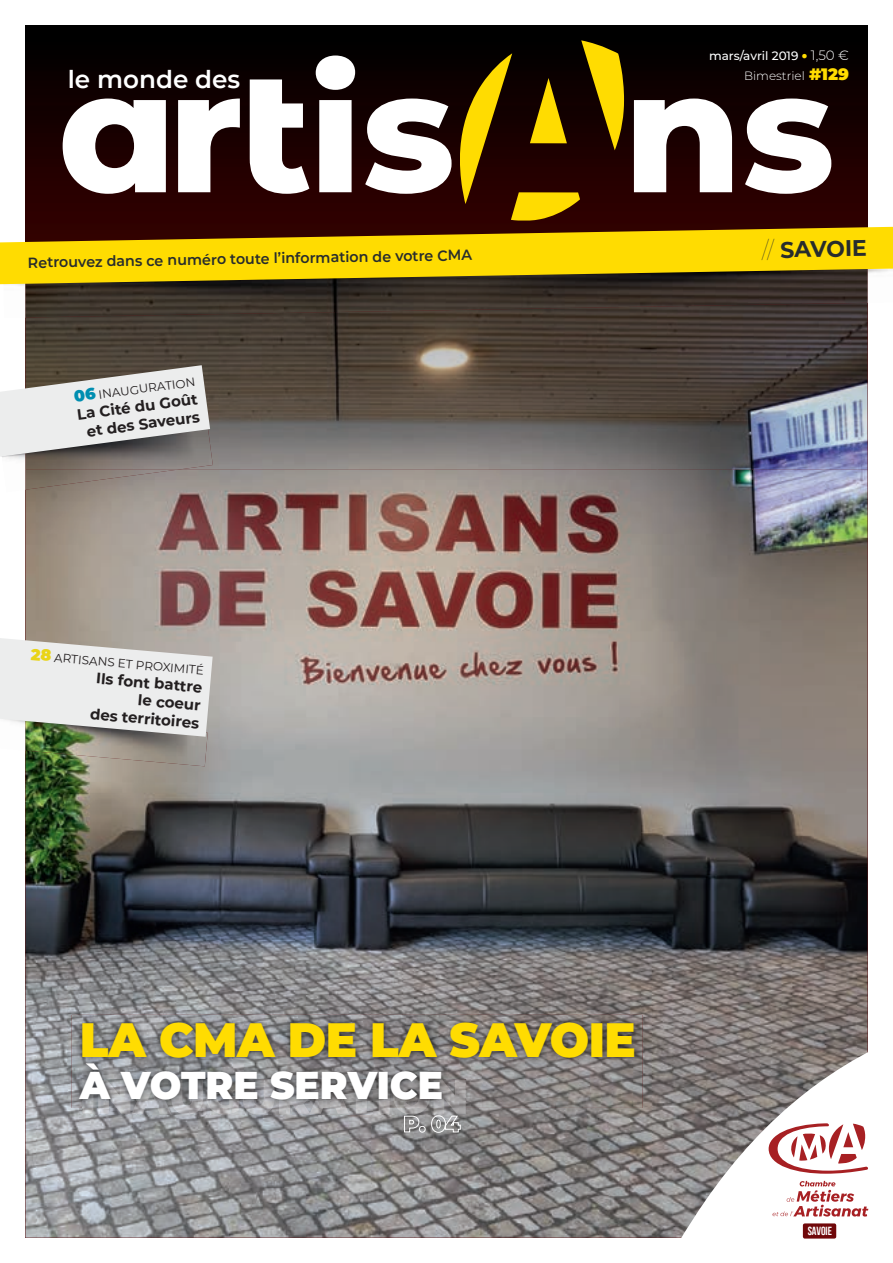
<style>
.page{position:relative;width:893px;height:1263px;background:#fff}
.page>*{position:absolute;margin:0;border:0;box-sizing:border-box;transform-origin:0 0}
.t1{font:800 170.1px "Montserrat Alternates";letter-spacing:-.015em;color:#fff}
.t2{font:900 48px "Montserrat";letter-spacing:-.01em;color:#ffdc01}
.t3{font:900 38.55px "Montserrat";color:#fff}
.t4{font:600 24.75px "Montserrat";color:#fff}
.t5{font:700 22.5px "Montserrat";color:#272c2d}
.t6{font:700 15px/18px "Montserrat";color:#231f20;text-align:right}
.t7{font:600 14.55px "Montserrat";color:#272c2d}
.t8{font:12px "Montserrat";color:#231f20}
.t9{font:500 12px/19.8px "Montserrat";color:#fff;text-align:right}
.t10{font:700 11.7px "Bebas Neue";color:#fff}
.s1{font-weight:900;font-size:13.5px;color:#ffdc01}
.s2{font-weight:300;font-size:13.5px}
.s3{font-weight:300}
.s4{font-weight:900;font-size:16.5px;color:#ffdc01}
.s5{font-weight:100}
.s6{font-weight:900;font-size:16.05px;color:#008eb0}
.s7{font-weight:900;font-size:16.05px;color:#e9d416}
</style>
<div class="page">
<img style="left:25px;top:470px;width:842px;height:767px">
<img style="left:25px;top:25px;width:842px;height:201px">
<img style="left:25px;top:318px;width:632px;height:152px">
<img style="left:657px;top:318px;width:210px;height:152px">
<img style="left:3px;top:284px;width:865px;height:34px">
<img style="left:25px;top:284px;width:842px;height:33px">
<svg style="left:0;top:226px;width:893px;height:58px;background:#c7a608"></svg>
<svg style="left:655px;top:1031px;width:214px;height:208px"></svg>
<svg style="left:772px;top:1181px;width:96px;height:35px"></svg>
<svg style="left:769px;top:1123px;width:99px;height:50px"></svg>
<div style="left:803px;top:1223px;width:33px;height:15px;background:#70080a;border-radius:2px"></div>
<svg style="left:459px;top:40px;width:165px;height:181px;background:#533800"></svg>
<img style="left:25px;top:737px;width:183px;height:29px">
<svg style="left:0;top:636px;width:213px;height:101px;background:#dadbd8"></svg>
<img style="left:25px;top:470px;width:152px;height:20px">
<img style="left:25px;top:427px;width:188px;height:43px">
<svg style="left:0;top:365px;width:210px;height:94px;background:#c2c1bf"></svg>
<img style="left:82px;top:1108px;width:384px;height:6px">
<svg style="left:404px;top:1115px;width:21px;height:17px"></svg>
<svg style="left:431px;top:1115px;width:30px;height:18px"></svg>
<img style="left:72px;top:1015px;width:570px;height:93px">
<img style="left:82px;top:1079px;width:384px;height:29px">
<p class="t9" style="left:709px;top:45px;width:141px">mars/avril 2019 <span class="s1">•</span> <span class="s2">1,50 €<br></span><span class="s3">Bimestriel</span> <span class="s4">#129</span></p>
<h1 class="t1" style="left:58px;top:7px;width:778px">artis ns</h1>
<h3 class="t4" style="left:68px;top:62px;width:174px">le monde des</h3>
<p class="t7" style="left:28px;top:252px;width:446px;rotate:-1deg">Retrouvez dans ce numéro toute l’information de votre CMA</p>
<h3 class="t5" style="left:762px;top:234px;width:106px;rotate:-1deg"><span class="s5">//</span> SAVOIE</h3>
<p class="t8" style="left:73px;top:389px;width:124px;rotate:-7deg"><span class="s6">06</span> INAUGURATION</p>
<p class="t6" style="left:76px;top:405px;width:123px;text-align:center;rotate:-8deg">La Cité du Goût et des Saveurs</p>
<p class="t8" style="left:32px;top:647px;width:175px;rotate:5deg"><span class="s7">28</span> ARTISANS ET PROXIMITÉ</p>
<p class="t6" style="left:94px;top:668px;width:111px;rotate:5deg">Ils font battre le coeur<br>des territoires</p>
<h2 class="t2" style="left:80px;top:1004px;width:558px">LA CMA DE LA SAVOIE</h2>
<h3 class="t3" style="left:80px;top:1056px;width:365px">À VOTRE SERVICE</h3>
<p class="t10" style="left:808px;top:1225px;width:26px">SAVOIE</p>
</div>
